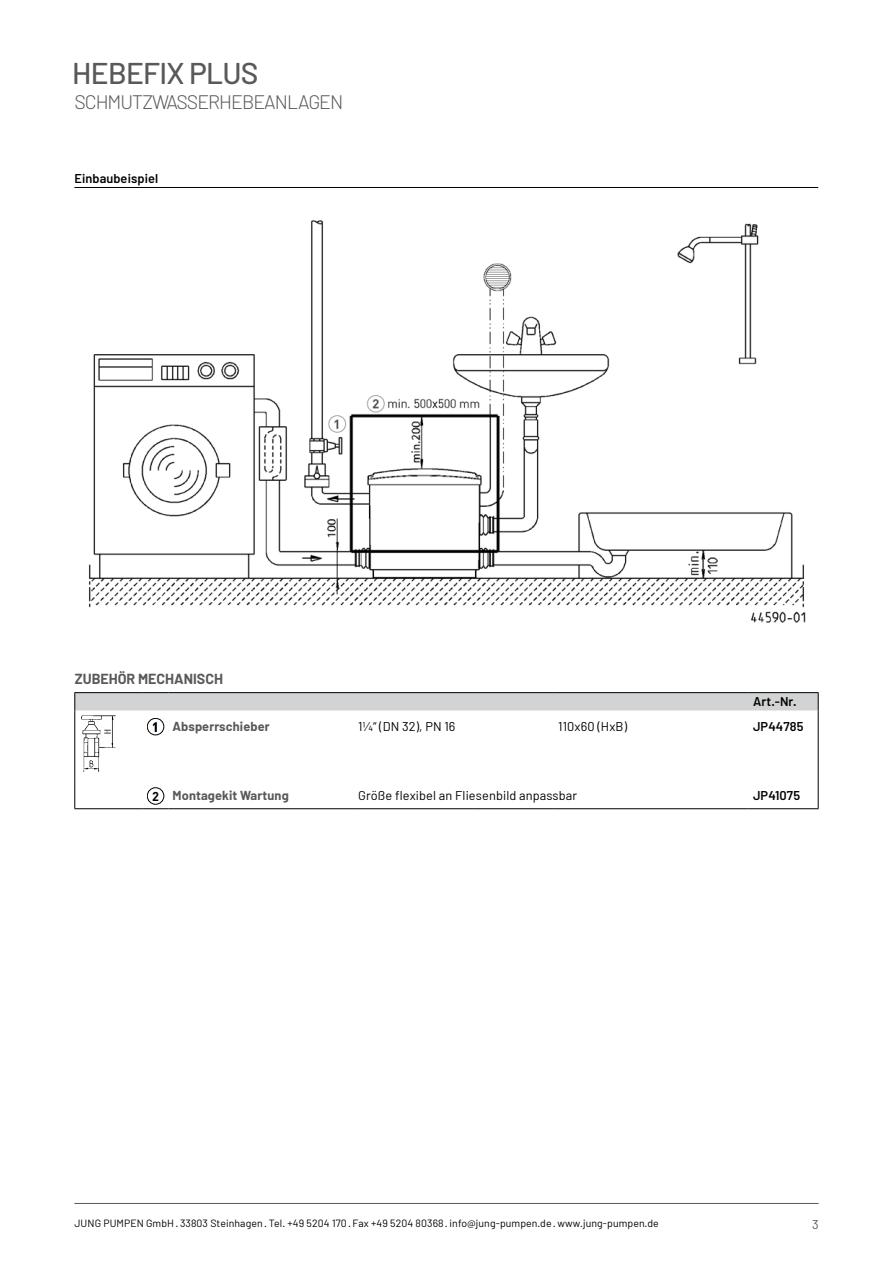
<style>
.page{position:relative;width:893px;height:1263px;background:#fff}
.page>*{position:absolute;margin:0;border:0;box-sizing:border-box;transform-origin:0 0}
.t1{font:500 30px "Barlow";letter-spacing:-.025em;color:#58595b}
.t2{font:300 19.5px "Barlow";letter-spacing:-.05em;color:#58595b}
.t3{font:700 14.25px "Barlow";color:#58595b}
.t4{font:12.75px "Barlow";letter-spacing:.01em;color:#000}
.t5{font:600 12.75px "Barlow";letter-spacing:.01em;color:#000}
.t6{font:700 12.75px "Barlow";letter-spacing:.01em;color:#58595b}
.t7{font:12.75px "Barlow";color:#58595b}
.t8{font:10.5px "Barlow";letter-spacing:.01em;color:#000}
.s1{font-family:"DIN Pro";color:#000}
</style>
<div class="page">
<hr style="left:74px;top:1203px;width:745px;height:1px;background:#58595b">
<svg style="left:74px;top:692px;width:745px;height:18px;background:#cdcfd0"></svg>
<hr style="left:168px;top:692px;width:186px;height:1px;background:#000">
<hr style="left:354px;top:692px;width:119px;height:1px;background:#000">
<hr style="left:473px;top:692px;width:81px;height:1px;background:#000">
<hr style="left:554px;top:692px;width:195px;height:1px;background:#000">
<hr style="left:749px;top:692px;width:70px;height:1px;background:#000">
<hr style="left:74px;top:710px;width:1px;height:70px;background:#000">
<hr style="left:818px;top:710px;width:1px;height:70px;background:#000">
<svg style="left:74px;top:780px;width:1px;height:28px"></svg>
<hr style="left:74px;top:808px;width:69px;height:1px;background:#000">
<svg style="left:143px;top:808px;width:25px;height:1px"></svg>
<hr style="left:168px;top:808px;width:186px;height:1px;background:#000">
<hr style="left:354px;top:808px;width:119px;height:1px;background:#000">
<hr style="left:473px;top:808px;width:81px;height:1px;background:#000">
<hr style="left:554px;top:808px;width:195px;height:1px;background:#000">
<svg style="left:818px;top:780px;width:1px;height:28px"></svg>
<hr style="left:749px;top:808px;width:70px;height:1px;background:#000">
<img style="left:81px;top:715px;width:35px;height:57px">
<div style="left:147px;top:718px;width:17px;height:17px;border:1px solid #000;border-radius:50%"></div>
<svg style="left:153px;top:722px;width:4px;height:10px"></svg>
<div style="left:147px;top:787px;width:17px;height:17px;border:1px solid #000;border-radius:50%"></div>
<hr style="left:74px;top:187px;width:744px;height:1px;background:#000">
<img style="left:89px;top:220px;width:717px;height:403px">
<h1 class="t1" style="left:72px;top:55px;width:188px">HEBEFIX PLUS</h1>
<h2 class="t2" style="left:74px;top:90px;width:271px">SCHMUTZWASSERHEBEANLAGEN</h2>
<p class="t5" style="left:74px;top:170px;width:85px">Einbaubeispiel</p>
<h3 class="t3" style="left:75px;top:670px;width:150px">ZUBEHÖR MECHANISCH</h3>
<p class="t5" style="left:753px;top:694px;width:45px">Art.-Nr.</p>
<p class="t6" style="left:152px;top:718px;width:119px"><span class="s1">1</span> Absperrschieber</p>
<p class="t4" style="left:358px;top:718px;width:99px">1¼“ (DN 32), PN 16</p>
<p class="t4" style="left:558px;top:718px;width:70px">110x60 (HxB)</p>
<p class="t5" style="left:753px;top:718px;width:52px">JP44785</p>
<p class="t6" style="left:152px;top:788px;width:138px"><span class="s1">2</span> Montagekit Wartung</p>
<p class="t4" style="left:358px;top:788px;width:220px">Größe flexibel an Fliesenbild anpassbar</p>
<p class="t5" style="left:753px;top:788px;width:49px">JP41075</p>
<p class="t8" style="left:74px;top:1216px;width:586px">JUNG PUMPEN GmbH · 33803 Steinhagen · Tel. +49 5204 170 · Fax +49 5204 80368 · info@jung-pumpen.de · www.jung-pumpen.de</p>
<p class="t7" style="left:812px;top:1216px;width:8px">3</p>
</div>
